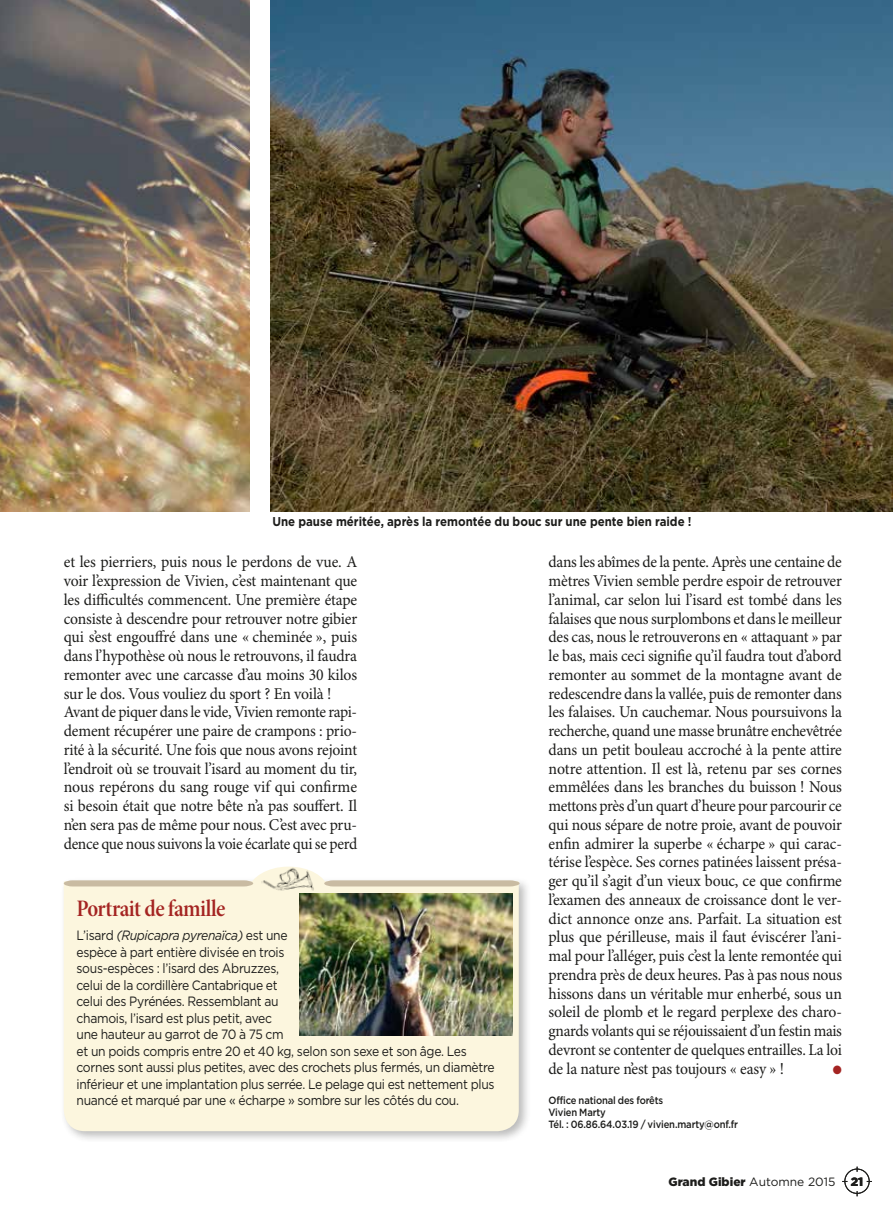
<style>
.page{position:relative;width:893px;height:1212px;background:#fff}
.page>*{position:absolute;margin:0;border:0;box-sizing:border-box;transform-origin:0 0}
.t1{font:24px "Minion Pro Semibold Cn Subh";letter-spacing:-.02em;color:#a42422}
.t2{font:16.5px/18.8px "Minion Pro";letter-spacing:-.015em;color:#1d1d1b;text-align:justify;scale:.94 1}
.t3{font:16.5px/18.8px "Minion Pro";letter-spacing:-.015em;color:#1d1d1b;scale:.95 1}
.t4{font:13.5px/16.5px "Gotham";letter-spacing:-.025em;color:#1d1d1b;scale:.9 1}
.t5{font:700 12.75px "Gotham";color:#1d1d1b;scale:.9 1}
.t6{font:900 12px "Gotham";color:#1d1d1b}
.t7{font:12px "Zapf Dingbats ITC";color:#a42422;scale:.95 1}
.t8{font:500 10.5px/12px "Gotham";letter-spacing:-.015em;color:#1d1d1b;scale:.9 1}
.s1{font-style:italic}
.s2{font-weight:400}
</style>
<div class="page">
<img style="left:0;top:0;width:249px;height:511px">
<img style="left:270px;top:0;width:623px;height:511px">
<div style="left:60px;top:877px;width:471px;height:266px;background:#1d1d1b;opacity:.3"></div>
<div style="left:64px;top:887px;width:455px;height:244px;background:#fcf6de"></div>
<img style="left:259px;top:887px;width:57px;height:6px">
<svg style="left:64px;top:866px;width:456px;height:21px"></svg>
<img style="left:299px;top:893px;width:213px;height:142px">
<div style="left:844px;top:1168px;width:26px;height:26px;border:1px solid #1d1d1b;border-radius:50%"></div>
<p class="t5" style="left:272px;top:513px;width:467px">Une pause méritée, après la remontée du bouc sur une pente bien raide !</p>
<p class="t3" style="left:64px;top:553px;width:310px">et les pierriers, puis nous le perdons de vue. A voir l’expression de Vivien, c’est maintenant que les difficultés commencent. Une première étape consiste à descendre pour retrouver notre gibier qui s’est engouffré dans une « cheminée », puis dans l’hypothèse où nous le retrouvons, il faudra remonter avec une carcasse d’au moins 30 kilos sur le dos. Vous vouliez du sport ? En voilà !<br>Avant de piquer dans le vide, Vivien remonte rapi&shy;dement récupérer une paire de crampons : prio&shy;rité à la sécurité. Une fois que nous avons rejoint l’endroit où se trouvait l’isard au moment du tir, nous repérons du sang rouge vif qui confirme si besoin était que notre bête n’a pas souffert. Il n’en sera pas de même pour nous. C’est avec pru&shy;dence que nous suivons la voie écarlate qui se perd</p>
<p class="t2" style="left:549px;top:553px;width:314px">dans les abîmes de la pente. Après une centaine de mètres Vivien semble perdre espoir de retrouver l’animal, car selon lui l’isard est tombé dans les falaises que nous surplombons et dans le meilleur des cas, nous le retrouverons en « attaquant » par le bas, mais ceci signifie qu’il faudra tout d’abord remonter au sommet de la montagne avant de redescendre dans la vallée, puis de remonter dans les falaises. Un cauchemar. Nous poursuivons la recherche, quand une masse brunâtre enchevêtrée dans un petit bouleau accroché à la pente attire notre attention. Il est là, retenu par ses cornes emmêlées dans les branches du buisson ! Nous mettons près d’un quart d’heure pour parcourir ce qui nous sépare de notre proie, avant de pouvoir enfin admirer la superbe « écharpe » qui carac&shy;térise l’espèce. Ses cornes patinées laissent présa&shy;ger qu’il s’agit d’un vieux bouc, ce que confirme l’examen des anneaux de croissance dont le ver&shy;dict annonce onze ans. Parfait. La situation est plus que périlleuse, mais il faut éviscérer l’ani&shy;mal pour l’alléger, puis c’est la lente remontée qui prendra près de deux heures. Pas à pas nous nous hissons dans un véritable mur enherbé, sous un soleil de plomb et le regard perplexe des charo&shy;gnards volants qui se réjouissaient d’un festin mais devront se contenter de quelques entrailles. La loi de la nature n’est pas toujours « easy » !</p>
<h1 class="t1" style="left:77px;top:893px;width:151px">Portrait de famille</h1>
<p class="t4" style="left:77px;top:927px;width:466px">L’isard <span class="s1">(Rupicapra pyrenaïca)</span> est une<br>espèce à part entière divisée en trois<br>sous-espèces : l’isard des Abruzzes,<br>celui de la cordillère Cantabrique et<br>celui des Pyrénées. Ressemblant au<br>chamois, l’isard est plus petit, avec<br>une hauteur au garrot de 70 à 75 cm<br>et un poids compris entre 20 et 40 kg, selon son sexe et son âge. Les cornes sont aussi plus petites, avec des crochets plus fermés, un diamètre inférieur et une implantation plus serrée. Le pelage qui est nettement plus nuancé et marqué par une « écharpe » sombre sur les côtés du cou.</p>
<p class="t7" style="left:833px;top:1064px;width:11px">●</p>
<p class="t8" style="left:549px;top:1094px;width:212px">Office national des forêts<br>Vivien Marty<br>Tél. : 06.86.64.03.19 / vivien.marty@onf.fr</p>
<p class="t6" style="left:668px;top:1173px;width:168px">Grand Gibier <span class="s2">Automne 2015</span></p>
<p class="t6" style="left:851px;top:1173px;width:14px">21</p>
</div>
